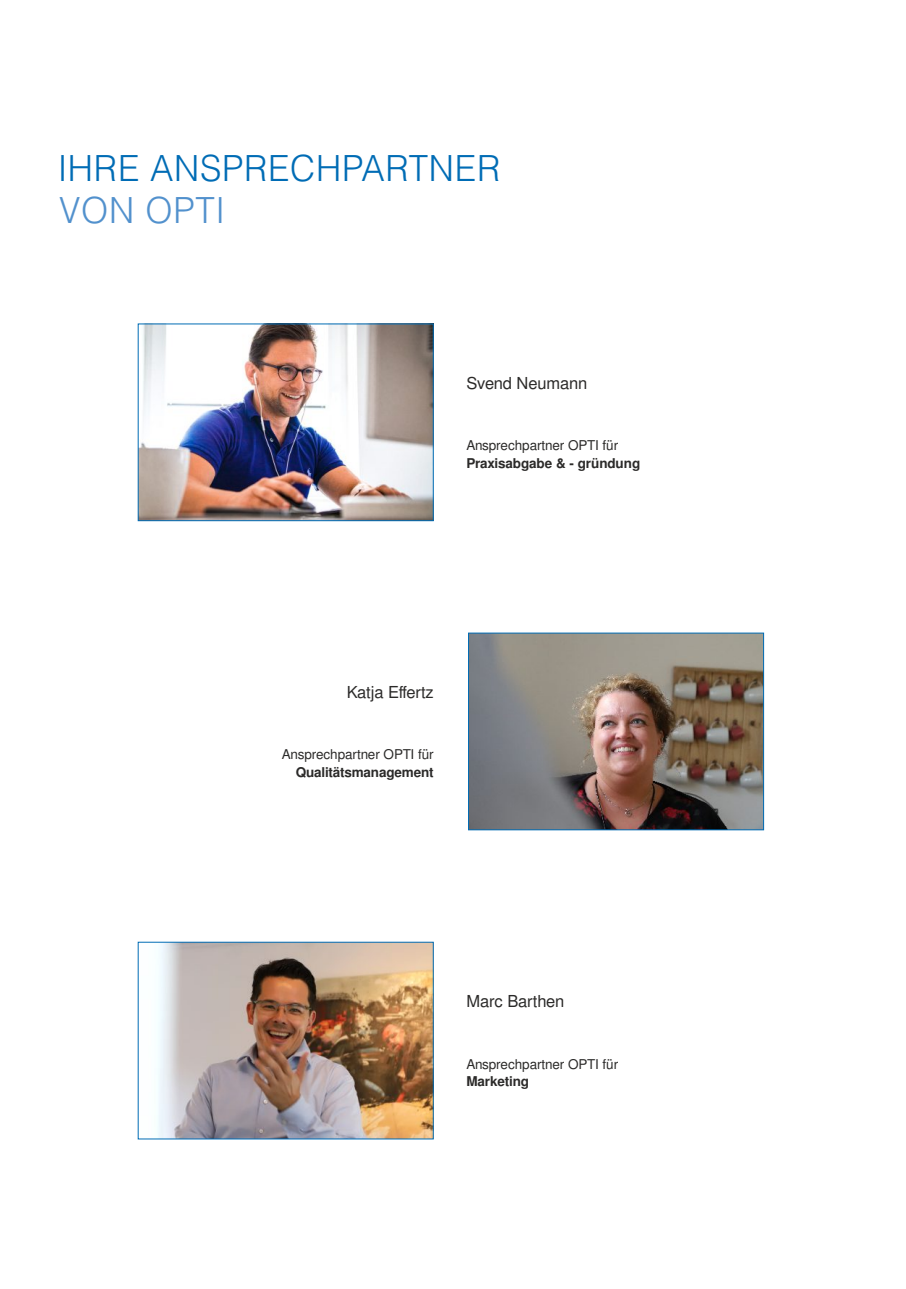
<style>
.page{position:relative;width:906px;height:1289px;background:#fff}
.page>*{position:absolute;margin:0;border:0;box-sizing:border-box;transform-origin:0 0}
.t1{font:300 36px "Helvetica";color:#006cb5}
.t2{font:300 36px "Helvetica";color:#5291cd}
.t3{font:16.5px "Free Sans";letter-spacing:-.01em;color:#2b2a29}
.t4{font:13.5px "Free Sans";letter-spacing:-.01em;color:#2b2a29}
.t5{font:700 13.5px "Free Sans";letter-spacing:-.01em;color:#2b2a29}
</style>
<div class="page">
<img style="left:140px;top:325px;width:292px;height:194px">
<div style="left:138px;top:323px;width:296px;height:198px;border:1px solid #006cb5"></div>
<img style="left:470px;top:634px;width:292px;height:194px">
<div style="left:468px;top:632px;width:296px;height:198px;border:1px solid #006cb5"></div>
<img style="left:157px;top:943px;width:275px;height:194px">
<div style="left:138px;top:941px;width:296px;height:198px;border:1px solid #006cb5"></div>
<h1 class="t1" style="left:58px;top:153px;width:444px">IHRE ANSPRECHPARTNER</h1>
<h1 class="t2" style="left:59px;top:196px;width:168px">VON OPTI</h1>
<p class="t3" style="left:466px;top:376px;width:122px">Svend Neumann</p>
<p class="t4" style="left:466px;top:439px;width:153px">Ansprechpartner OPTI für</p>
<p class="t5" style="left:466px;top:457px;width:175px">Praxisabgabe &amp; - gründung</p>
<p class="t3" style="left:347px;top:685px;width:88px">Katja Effertz</p>
<p class="t4" style="left:282px;top:748px;width:153px">Ansprechpartner OPTI für</p>
<p class="t5" style="left:296px;top:766px;width:139px">Qualitätsmanagement</p>
<p class="t3" style="left:466px;top:994px;width:99px">Marc Barthen</p>
<p class="t4" style="left:466px;top:1057px;width:153px">Ansprechpartner OPTI für</p>
<p class="t5" style="left:466px;top:1075px;width:64px">Marketing</p>
</div>
